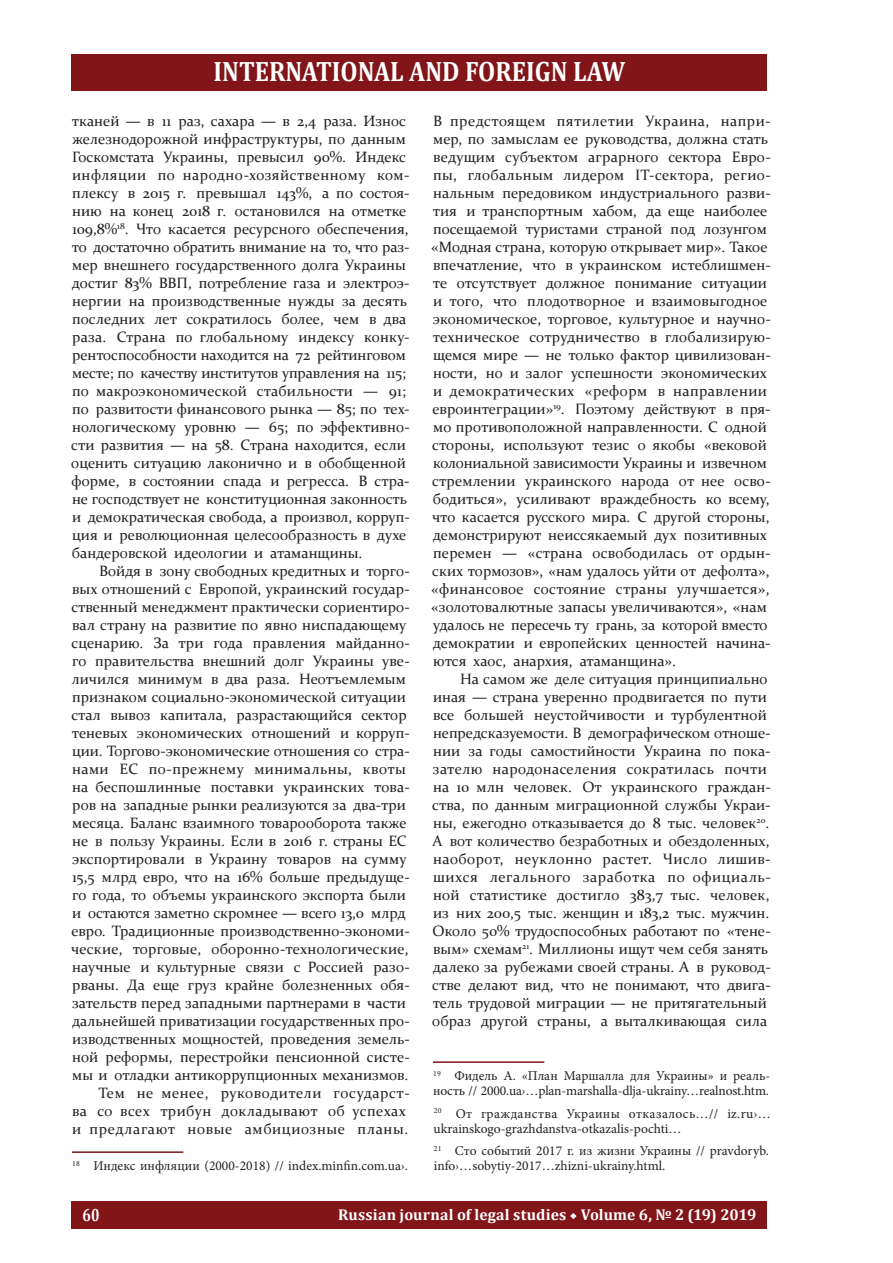
<style>
.page{position:relative;width:893px;height:1263px;background:#fff}
.page>*{position:absolute;margin:0;border:0;box-sizing:border-box;transform-origin:0 0}
.t1{font:700 28.2px "Cambria";color:#fff;scale:.88 1}
.t2{font:700 17.85px "Cambria";color:#fff;scale:.8 1}
.t3{font:700 15.6px "Cambria";letter-spacing:.01em;color:#fff}
.t4{font:15px/18px "Constantia";color:#231f20}
.t5{font:13.5px/15px "Minion Pro";color:#231f20}
.s1{font-family:"Minion Pro";font-weight:400}
</style>
<div class="page">
<div style="left:72px;top:1202px;width:695px;height:27px;background:#811518"></div>
<div style="left:72px;top:54px;width:695px;height:36px;background:#811518"></div>
<hr style="left:72px;top:1151px;width:111px;height:2px;background:#811518">
<hr style="left:433px;top:1061px;width:111px;height:2px;background:#811518">
<h1 class="t1" style="left:214px;top:51px;width:469px">INTERNATIONAL AND FOREIGN LAW</h1>
<p class="t4" style="left:71px;top:111px;width:340px">тканей — в 11 раз, сахара — в 2,4 раза. Износ железнодорожной инфраструктуры, по данным Госкомстата Украины, превысил 90%. Индекс инфляции по народно-хозяйственному ком&shy;плексу в 2015 г. превышал 143%, а по состоя&shy;нию на конец 2018 г. остановился на отметке 109,8%<sup>18</sup>. Что касается ресурсного обеспечения, то достаточно обратить внимание на то, что раз&shy;мер внешнего государственного долга Украины достиг 83% ВВП, потребление газа и электроэ&shy;нергии на производственные нужды за десять последних лет сократилось более, чем в два раза. Страна по глобальному индексу конку&shy;рентоспособности находится на 72 рейтинговом месте; по качеству институтов управления на 115; по макроэкономической стабильности — 91; по развитости финансового рынка — 85; по тех&shy;нологическому уровню — 65; по эффективно&shy;сти развития — на 58. Страна находится, если оценить ситуацию лаконично и в обобщенной форме, в состоянии спада и регресса. В стра&shy;не господствует не конституционная законность и демократическая свобода, а произвол, корруп&shy;ция и революционная целесообразность в духе бандеровской идеологии и атаманщины.</p>
<p class="t4" style="left:71px;top:561px;width:340px;text-align:right">Войдя в зону свободных кредитных и торго&shy;вых отношений с Европой, украинский государ&shy;ственный менеджмент практически сориентиро&shy;вал страну на развитие по явно ниспадающему сценарию. За три года правления майданно&shy;го правительства внешний долг Украины уве&shy;личился минимум в два раза. Неотъемлемым признаком социально-экономической ситуации стал вывоз капитала, разрастающийся сектор теневых экономических отношений и корруп&shy;ции. Торгово-экономические отношения со стра&shy;нами ЕС по-прежнему минимальны, квоты на беспошлинные поставки украинских това&shy;ров на западные рынки реализуются за два-три месяца. Баланс взаимного товарооборота также не в пользу Украины. Если в 2016 г. страны ЕС экспортировали в Украину товаров на сумму 15,5 млрд евро, что на 16% больше предыдуще&shy;го года, то объемы украинского экспорта были и остаются заметно скромнее — всего 13,0 млрд евро. Традиционные производственно-экономи&shy;ческие, торговые, оборонно-технологические, научные и культурные связи с Россией разо&shy;рваны. Да еще груз крайне болезненных обя&shy;зательств перед западными партнерами в части дальнейшей приватизации государственных про&shy;изводственных мощностей, проведения земель&shy;ной реформы, перестройки пенсионной систе&shy;мы и отладки антикоррупционных механизмов.<br>Тем не менее, руководители государст-<br>ва со всех трибун докладывают об успехах и предлагают новые амбициозные планы.</p>
<p class="t5" style="left:72px;top:1158px;width:337px"><sup>18</sup> Индекс инфляции (2000-2018) // index.minfin.com.ua›.</p>
<p class="t4" style="left:431px;top:111px;width:341px">В предстоящем пятилетии Украина, напри&shy;мер, по замыслам ее руководства, должна стать ведущим субъектом аграрного сектора Евро&shy;пы, глобальным лидером IТ-сектора, регио&shy;нальным передовиком индустриального разви&shy;тия и транспортным хабом, да еще наиболее посещаемой туристами страной под лозунгом «Модная страна, которую открывает мир». Такое впечатление, что в украинском истеблишмен&shy;те отсутствует должное понимание ситуации и того, что плодотворное и взаимовыгодное экономическое, торговое, культурное и научно&shy;техническое сотрудничество в глобализирую&shy;щемся мире — не только фактор цивилизован&shy;ности, но и залог успешности экономических и демократических «реформ в направлении евроинтеграции»<sup>19</sup>. Поэтому действуют в пря&shy;мо противоположной направленности. С одной стороны, используют тезис о якобы «вековой колониальной зависимости Украины и извечном стремлении украинского народа от нее осво&shy;бодиться», усиливают враждебность ко всему, что касается русского мира. С другой стороны, демонстрируют неиссякаемый дух позитивных перемен — «страна освободилась от ордын&shy;ских тормозов», «нам удалось уйти от дефолта», «финансовое состояние страны улучшается», «золотовалютные запасы увеличиваются», «нам удалось не пересечь ту грань, за которой вместо демократии и европейских ценностей начина&shy;ются хаос, анархия, атаманщина».</p>
<p class="t4" style="left:432px;top:669px;width:340px;text-indent:28px">На самом же деле ситуация принципиально иная — страна уверенно продвигается по пути все большей неустойчивости и турбулентной непредсказуемости. В демографическом отноше&shy;нии за годы самостийности Украина по пока&shy;зателю народонаселения сократилась почти на 10 млн человек. От украинского граждан&shy;ства, по данным миграционной службы Украи&shy;ны, ежегодно отказывается до 8 тыс. человек<sup>20</sup>.<br>А вот количество безработных и обездоленных, наоборот, неуклонно растет. Число лишив&shy;шихся легального заработка по официаль&shy;ной статистике достигло 383,7 тыс. человек, из них 200,5 тыс. женщин и 183,2 тыс. мужчин.<br>Около 50% трудоспособных работают по «тене&shy;вым» схемам<sup>21</sup>. Миллионы ищут чем себя занять далеко за рубежами своей страны. А в руковод&shy;стве делают вид, что не понимают, что двига&shy;тель трудовой миграции — не притягательный образ другой страны, а выталкивающая сила</p>
<p class="t5" style="left:433px;top:1068px;width:339px"><sup>19</sup> Фидель А. «План Маршалла для Украины» и реаль&shy;ность // 2000.ua›…plan-marshalla-dlja-ukrainy…realnost.htm.</p>
<p class="t5" style="left:434px;top:1106px;width:339px"><sup>20</sup> От гражданства Украины отказалось…// iz.ru›… ukrainskogo-grazhdanstva-otkazalis-pochti…</p>
<p class="t5" style="left:434px;top:1143px;width:337px"><sup>21</sup> Сто событий 2017 г. из жизни Украины // pravdoryb. info›…sobytiy-2017…zhizni-ukrainy.html.</p>
<p class="t2" style="left:83px;top:1202px;width:23px">60</p>
<p class="t3" style="left:338px;top:1203px;width:420px">Russian journal of legal studies <span class="s1">◆</span> Volume 6, № 2 (19) 2019</p>
</div>
